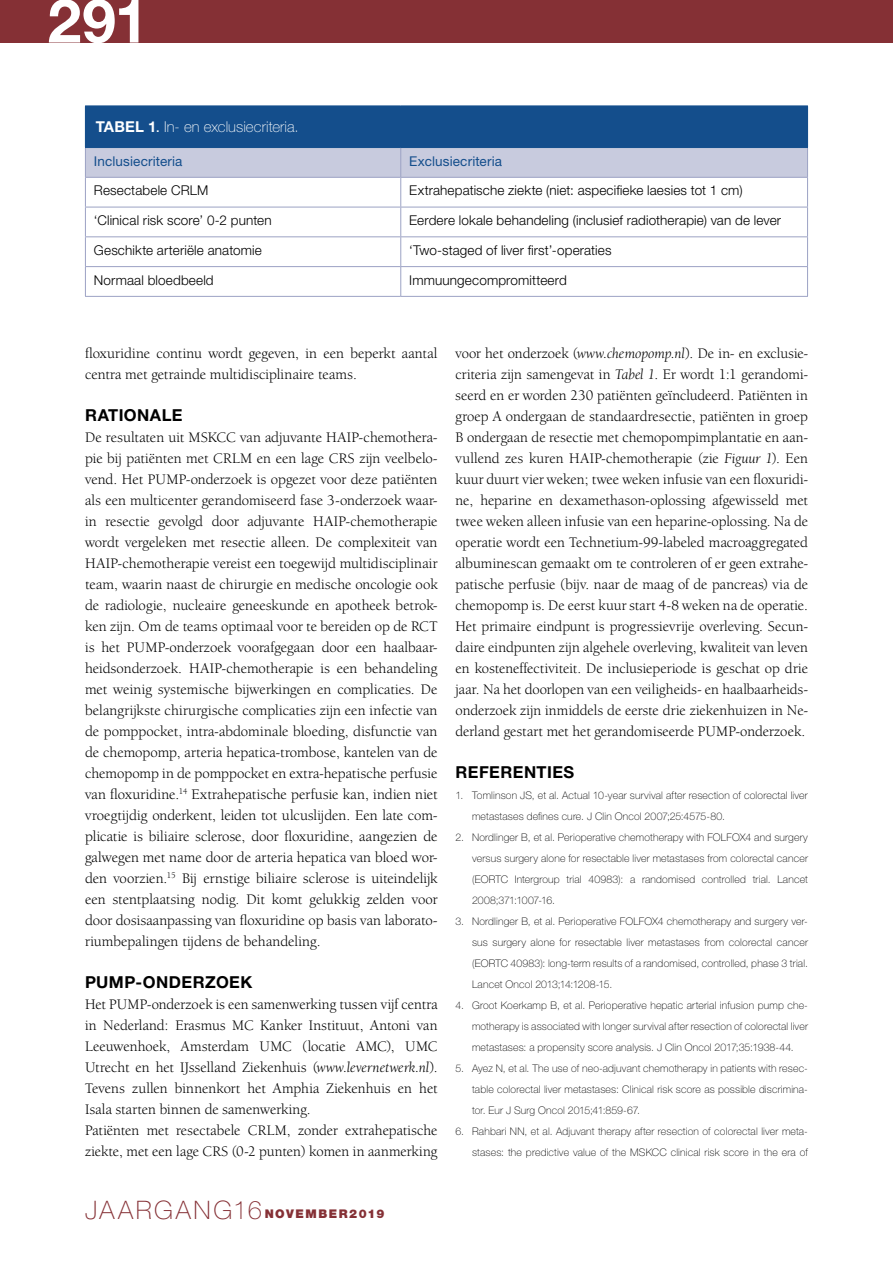
<style>
.page{position:relative;width:893px;height:1263px;background:#fff}
.page>*{position:absolute;margin:0;border:0;box-sizing:border-box;transform-origin:0 0}
.t1{font:700 60.75px "Helvetica Neue LT Std";color:#fff}
.t2{font:700 16.5px "Helvetica Neue LT Std";letter-spacing:.025em;color:#000}
.t3{font:15px/21px "Berkeley Oldstyle IT Cby BT";letter-spacing:.005em;color:#000}
.t4{font:100 15px "Helvetica Neue LT Std";letter-spacing:.005em;color:#fff}
.t5{font:300 13.5px "Helvetica Neue LT Std";letter-spacing:.01em;color:#000}
.t6{font:13.5px "Helvetica Neue LT Std";letter-spacing:.01em;color:#144e8c}
.t7{font:900 12px "Helvetica Neue LT Std";letter-spacing:.125em;color:#853035}
.t8{font:100 10.5px/21px "Helvetica Neue LT Std";letter-spacing:.015em;color:#000;text-align:justify}
.s1{font-weight:700}
.s2{font-weight:400}
.s3{font-style:italic}
.s4{font-weight:100;font-size:25.5px}
</style>
<div class="page">
<div style="left:0;top:0;width:893px;height:43px;background:#853035"></div>
<div style="left:85px;top:106px;width:722px;height:42px;background:#144e8c"></div>
<hr style="left:807px;top:106px;width:1px;height:41px;background:#144e8c">
<svg style="left:85px;top:148px;width:723px;height:148px"></svg>
<hr style="left:85px;top:177px;width:316px;height:1px;background:#9ca2c4">
<hr style="left:85px;top:207px;width:316px;height:1px;background:#9ca2c4">
<hr style="left:85px;top:236px;width:316px;height:1px;background:#9ca2c4">
<hr style="left:85px;top:266px;width:316px;height:1px;background:#9ca2c4">
<hr style="left:85px;top:296px;width:316px;height:1px;background:#9ca2c4">
<hr style="left:401px;top:177px;width:407px;height:1px;background:#9ca2c4">
<hr style="left:401px;top:207px;width:407px;height:1px;background:#9ca2c4">
<hr style="left:401px;top:236px;width:407px;height:1px;background:#9ca2c4">
<hr style="left:401px;top:266px;width:407px;height:1px;background:#9ca2c4">
<hr style="left:401px;top:296px;width:407px;height:1px;background:#9ca2c4">
<hr style="left:401px;top:147px;width:407px;height:1px;background:#144e8c">
<h1 class="t1" style="left:48px;top:-17px;width:102px">291</h1>
<p class="t4" style="left:96px;top:118px;width:205px"><span class="s1">TABEL 1</span><span class="s2">.</span> In- en exclusiecriteria.</p>
<p class="t6" style="left:94px;top:153px;width:90px">Inclusiecriteria</p>
<p class="t6" style="left:409px;top:153px;width:94px">Exclusiecriteria</p>
<p class="t5" style="left:94px;top:182px;width:116px">Resectabele CRLM</p>
<p class="t5" style="left:409px;top:182px;width:335px">Extrahepatische ziekte (niet: aspecifieke laesies tot 1 cm)</p>
<p class="t5" style="left:94px;top:212px;width:179px">‘Clinical risk score’ 0-2 punten</p>
<p class="t5" style="left:409px;top:212px;width:373px">Eerdere lokale behandeling (inclusief radiotherapie) van de lever</p>
<p class="t5" style="left:94px;top:242px;width:169px">Geschikte arteriële anatomie</p>
<p class="t5" style="left:409px;top:242px;width:204px">‘Two-staged of liver first’-operaties</p>
<p class="t5" style="left:94px;top:272px;width:121px">Normaal bloedbeeld</p>
<p class="t5" style="left:409px;top:272px;width:159px">Immuungecompromitteerd</p>
<p class="t3" style="left:85px;top:342px;width:354px">floxuridine continu wordt gegeven, in een beperkt aantal centra met getrainde multidisciplinaire teams.</p>
<p class="t2" style="left:85px;top:404px;width:99px">RATIONALE</p>
<p class="t3" style="left:85px;top:426px;width:354px;text-align:justify">De resultaten uit MSKCC van adjuvante HAIP-chemothera&shy;pie bij patiënten met CRLM en een lage CRS zijn veelbelo&shy;vend. Het PUMP-onderzoek is opgezet voor deze patiënten als een multicenter gerandomiseerd fase 3-onderzoek waar&shy;in resectie gevolgd door adjuvante HAIP-chemotherapie wordt vergeleken met resectie alleen. De complexiteit van HAIP-chemotherapie vereist een toegewijd multidisciplinair team, waarin naast de chirurgie en medische oncologie ook de radiologie, nucleaire geneeskunde en apotheek betrok&shy;ken zijn. Om de teams optimaal voor te bereiden op de RCT is het PUMP-onderzoek voorafgegaan door een haalbaar&shy;heidsonderzoek. HAIP-chemotherapie is een behandeling met weinig systemische bijwerkingen en complicaties. De belangrijkste chirurgische complicaties zijn een infectie van de pomppocket, intra-abdominale bloeding, disfunctie van de chemopomp, arteria hepatica-trombose, kantelen van de chemopomp in de pomppocket en extra-hepatische perfusie van floxuridine.<sup>14</sup> Extrahepatische perfusie kan, indien niet vroegtijdig onderkent, leiden tot ulcuslijden. Een late com&shy;plicatie is biliaire sclerose, door floxuridine, aangezien de galwegen met name door de arteria hepatica van bloed wor&shy;den voorzien.<sup>15</sup> Bij ernstige biliaire sclerose is uiteindelijk een stentplaatsing nodig. Dit komt gelukkig zelden voor door dosisaanpassing van floxuridine op basis van laborato&shy;riumbepalingen tijdens de behandeling.</p>
<p class="t2" style="left:85px;top:971px;width:169px">PUMP-ONDERZOEK</p>
<p class="t3" style="left:85px;top:993px;width:354px">Het PUMP-onderzoek is een samenwerking tussen vijf centra in Nederland: Erasmus MC Kanker Instituut, Antoni van Leeuwenhoek, Amsterdam UMC (locatie AMC), UMC Utrecht en het IJsselland Ziekenhuis (<span class="s3">www.levernetwerk.nl</span>).<br>Tevens zullen binnenkort het Amphia Ziekenhuis en het Isala starten binnen de samenwerking.<br>Patiënten met resectabele CRLM, zonder extrahepatische ziekte, met een lage CRS (0-2 punten) komen in aanmerking</p>
<p class="t7" style="left:85px;top:1206px;width:301px"><span class="s4">JAARGANG16</span>NOVEMBER2019</p>
<p class="t3" style="left:455px;top:342px;width:354px;text-align:justify">voor het onderzoek (<span class="s3">www.chemopomp.nl</span>). De in- en exclusie&shy;criteria zijn samengevat in <span class="s3">Tabel 1</span>. Er wordt 1:1 gerandomi&shy;seerd en er worden 230 patiënten geïncludeerd. Patiënten in groep A ondergaan de standaardresectie, patiënten in groep B ondergaan de resectie met chemopompimplantatie en aan&shy;vullend zes kuren HAIP-chemotherapie (zie <span class="s3">Figuur 1</span>). Een kuur duurt vier weken; twee weken infusie van een floxuridi&shy;ne, heparine en dexamethason-oplossing afgewisseld met twee weken alleen infusie van een heparine-oplossing. Na de operatie wordt een Technetium-99-labeled macroaggregated albuminescan gemaakt om te controleren of er geen extrahe&shy;patische perfusie (bijv. naar de maag of de pancreas) via de chemopomp is. De eerst kuur start 4-8 weken na de operatie.<br>Het primaire eindpunt is progressievrije overleving. Secun&shy;daire eindpunten zijn algehele overleving, kwaliteit van leven en kosteneffectiviteit. De inclusieperiode is geschat op drie jaar. Na het doorlopen van een veiligheids- en haalbaarheids&shy;onderzoek zijn inmiddels de eerste drie ziekenhuizen in Ne&shy;derland gestart met het gerandomiseerde PUMP-onderzoek.</p>
<p class="t2" style="left:455px;top:761px;width:120px">REFERENTIES</p>
<p class="t8" style="left:472px;top:784px;width:337px;text-indent:-17px">1. Tomlinson JS, et al. Actual 10-year survival after resection of colorectal liver metastases defines cure. J Clin Oncol 2007;25:4575-80.</p>
<p class="t8" style="left:472px;top:826px;width:337px;text-indent:-17px">2. Nordlinger B, et al. Perioperative chemotherapy with FOLFOX4 and surgery versus surgery alone for resectable liver metastases from colorectal cancer (EORTC Intergroup trial 40983): a randomised controlled trial. Lancet 2008;371:1007-16.</p>
<p class="t8" style="left:472px;top:910px;width:337px;text-indent:-17px">3. Nordlinger B, et al. Perioperative FOLFOX4 chemotherapy and surgery ver&shy;sus surgery alone for resectable liver metastases from colorectal cancer (EORTC 40983): long-term results of a randomised, controlled, phase 3 trial.<br>Lancet Oncol 2013;14:1208-15.</p>
<p class="t8" style="left:472px;top:994px;width:337px;text-indent:-17px">4. Groot Koerkamp B, et al. Perioperative hepatic arterial infusion pump che&shy;motherapy is associated with longer survival after resection of colorectal liver metastases: a propensity score analysis. J Clin Oncol 2017;35:1938-44.</p>
<p class="t8" style="left:472px;top:1057px;width:337px;text-indent:-17px">5. Ayez N, et al. The use of neo-adjuvant chemotherapy in patients with resec&shy;table colorectal liver metastases: Clinical risk score as possible discrimina&shy;tor. Eur J Surg Oncol 2015;41:859-67.</p>
<p class="t8" style="left:455px;top:1120px;width:354px;text-align:right">6. Rahbari NN, et al. Adjuvant therapy after resection of colorectal liver meta&shy;stases: the predictive value of the MSKCC clinical risk score in the era of</p>
</div>
